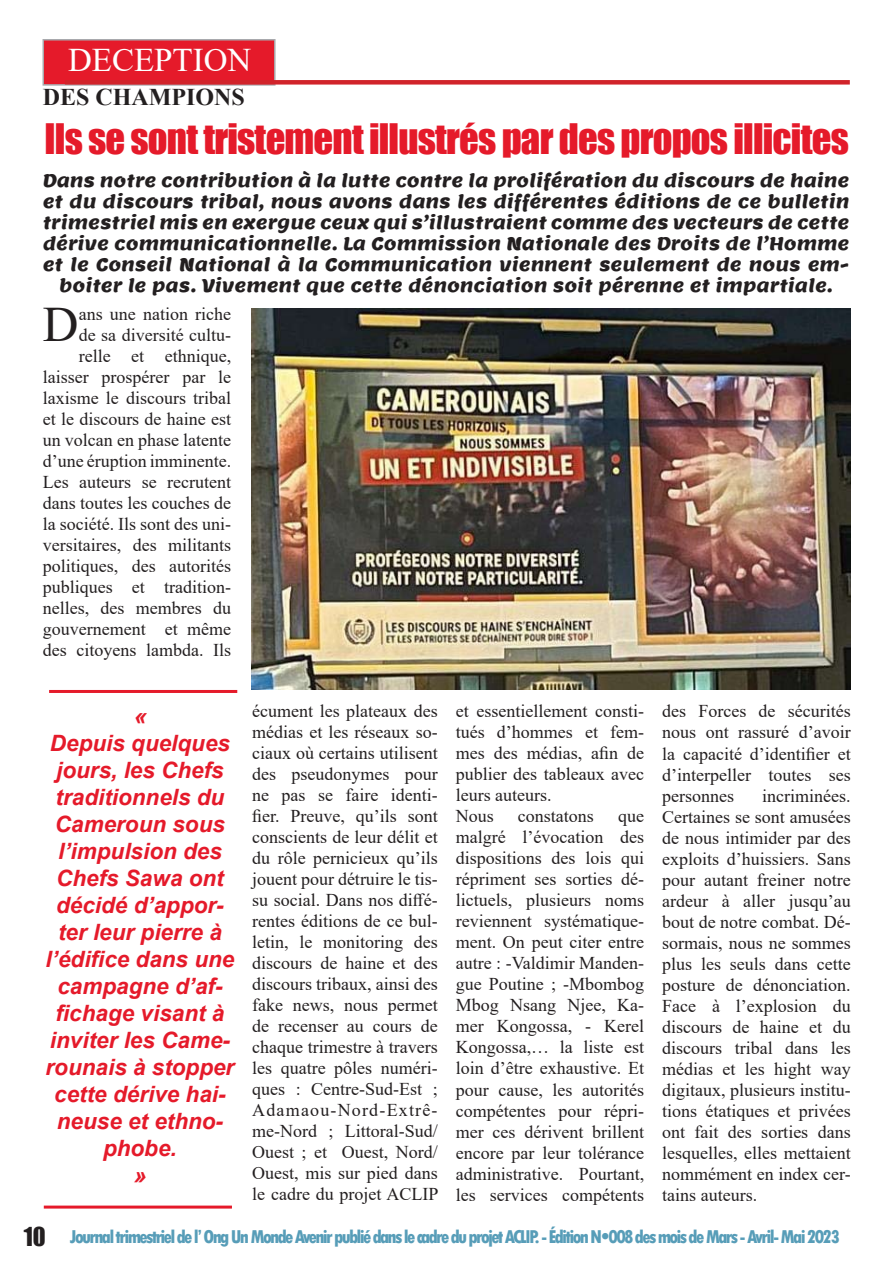
<style>
.page{position:relative;width:893px;height:1263px;background:#fff}
.page>*{position:absolute;margin:0;border:0;box-sizing:border-box;transform-origin:0 0}
.t1{font:49.5px "Times New Roman";color:#231f20}
.t2{font:38.55px "Impact";letter-spacing:-.02em;color:#e51a2a}
.t3{font:33px "Times New Roman";color:#fff}
.t4{font:700 24px "Times New Roman";color:#231f20}
.t5{font:italic 700 22.5px/27px "Arial";color:#e51a2a;text-align:center}
.t6{font:800 condensed 19.5px "Tw Cen";letter-spacing:-.09em;color:#579db8}
.t7{font:18px/21px "Times New Roman";color:#231f20;text-align:justify}
.t8{font:18px/21px "Lemon";color:#231f20;text-align:center}
.s1{font-family:"Impact";font-weight:400;font-stretch:normal;font-size:24px;color:#231f20}
</style>
<div class="page">
<div style="left:43px;top:39px;width:233px;height:47px;background:#e51a2a;border:2px solid #a8a9ad"></div>
<div style="left:65px;top:80px;width:785px;height:5px;background:#d1232a"></div>
<img style="left:251px;top:308px;width:600px;height:382px">
<hr style="left:49px;top:690px;width:188px;height:3px;background:#e51a2a">
<hr style="left:44px;top:1205px;width:188px;height:3px;background:#e51a2a">
<h3 class="t3" style="left:68px;top:37px;width:185px">DECEPTION</h3>
<h3 class="t4" style="left:43px;top:79px;width:204px">DES CHAMPIONS</h3>
<h2 class="t2" style="left:45px;top:109px;width:806px">Ils se sont tristement illustrés par des propos illicites</h2>
<p class="t8" style="left:43px;top:170px;width:808px">Dans notre contribution à la lutte contre la prolifération du discours de haine et du discours tribal, nous avons dans les différentes éditions de ce bulletin trimestriel mis en exergue ceux qui s’illustraient comme des vecteurs de cette dérive communicationnelle. La Commission Nationale des Droits de l’Homme et le Conseil National à la Communication viennent seulement de nous em&shy;boiter le pas. Vivement que cette dénonciation soit pérenne et impartiale.</p>
<p class="t7" style="left:43px;top:303px;width:190px;text-align:right">ans une nation riche<br>de sa diversité cultu&shy;relle et ethnique, laisser prospérer par le laxisme le discours tribal et le discours de haine est un volcan en phase latente d’une éruption imminente.<br>Les auteurs se recrutent dans toutes les couches de la société. Ils sont des uni&shy;versitaires, des militants politiques, des autorités publiques et tradition&shy;nelles, des membres du gouvernement et même des citoyens lambda. Ils</p>
<h1 class="t1" style="left:43px;top:289px;width:37px">D</h1>
<p class="t5" style="left:46px;top:704px;width:190px">«<br>Depuis quelques jours, les Chefs traditionnels du<br>Cameroun sous l’impulsion des<br>Chefs Sawa ont décidé d’appor&shy;ter leur pierre à l’édifice dans une campagne d’af&shy;fichage visant à inviter les Came&shy;rounais à stopper cette dérive hai&shy;neuse et ethno&shy;phobe.<br>»</p>
<p class="t7" style="left:252px;top:700px;width:188px">écument les plateaux des médias et les réseaux so&shy;ciaux où certains utilisent des pseudonymes pour ne pas se faire identi&shy;fier. Preuve, qu’ils sont conscients de leur délit et du rôle pernicieux qu’ils jouent pour détruire le tis&shy;su social. Dans nos diffé&shy;rentes éditions de ce bul&shy;letin, le monitoring des discours de haine et des discours tribaux, ainsi des fake news, nous permet de recenser au cours de chaque trimestre à travers les quatre pôles numéri&shy;ques : Centre-Sud-Est ; Adamaou-Nord-Extrê&shy;me-Nord ; Littoral-Sud/ Ouest ; et Ouest, Nord/ Ouest, mis sur pied dans le cadre du projet ACLIP</p>
<p class="t7" style="left:456px;top:700px;width:190px;text-align:left">et essentiellement consti&shy;tués d’hommes et fem&shy;mes des médias, afin de publier des tableaux avec leurs auteurs.<br>Nous</p>
<p class="t7" style="left:518px;top:805px;width:77px">constatons</p>
<p class="t7" style="left:456px;top:805px;width:190px;text-indent:162px">que malgré l’évocation des dispositions des lois qui répriment ses sorties dé&shy;lictuels, plusieurs noms reviennent systématique&shy;ment. On peut citer entre autre : -Valdimir Manden&shy;gue Poutine ; -Mbombog Mbog Nsang Njee, Ka&shy;mer Kongossa, - Kerel Kongossa,… la liste est loin d’être exhaustive. Et pour cause, les autorités compétentes pour répri&shy;mer ces dérivent brillent encore par leur tolérance administrative. Pourtant, les services compétents</p>
<p class="t7" style="left:662px;top:700px;width:190px">des Forces de sécurités nous ont rassuré d’avoir la capacité d’identifier et d’interpeller toutes ses personnes</p>
<p class="t7" style="left:662px;top:784px;width:190px;text-indent:100px">incriminées.<br>Certaines se sont amusées de nous intimider par des exploits d’huissiers. Sans pour autant freiner notre ardeur à aller jusqu’au bout de notre combat. Dé&shy;sormais, nous ne sommes plus les seuls dans cette posture de dénonciation.<br>Face à l’explosion du discours de haine et du discours tribal dans les médias et les hight way digitaux, plusieurs institu&shy;tions étatiques et privées ont fait des sorties dans lesquelles, elles mettaient nommément en index cer&shy;tains auteurs.</p>
<p class="t6" style="left:24px;top:1225px;width:818px"><span class="s1">10</span> Journal trimestriel de l’ Ong Un Monde Avenir publié dans le cadre du projet ACLIP. - Édition N•008 des mois de Mars - Avril- Mai 2023</p>
</div>
